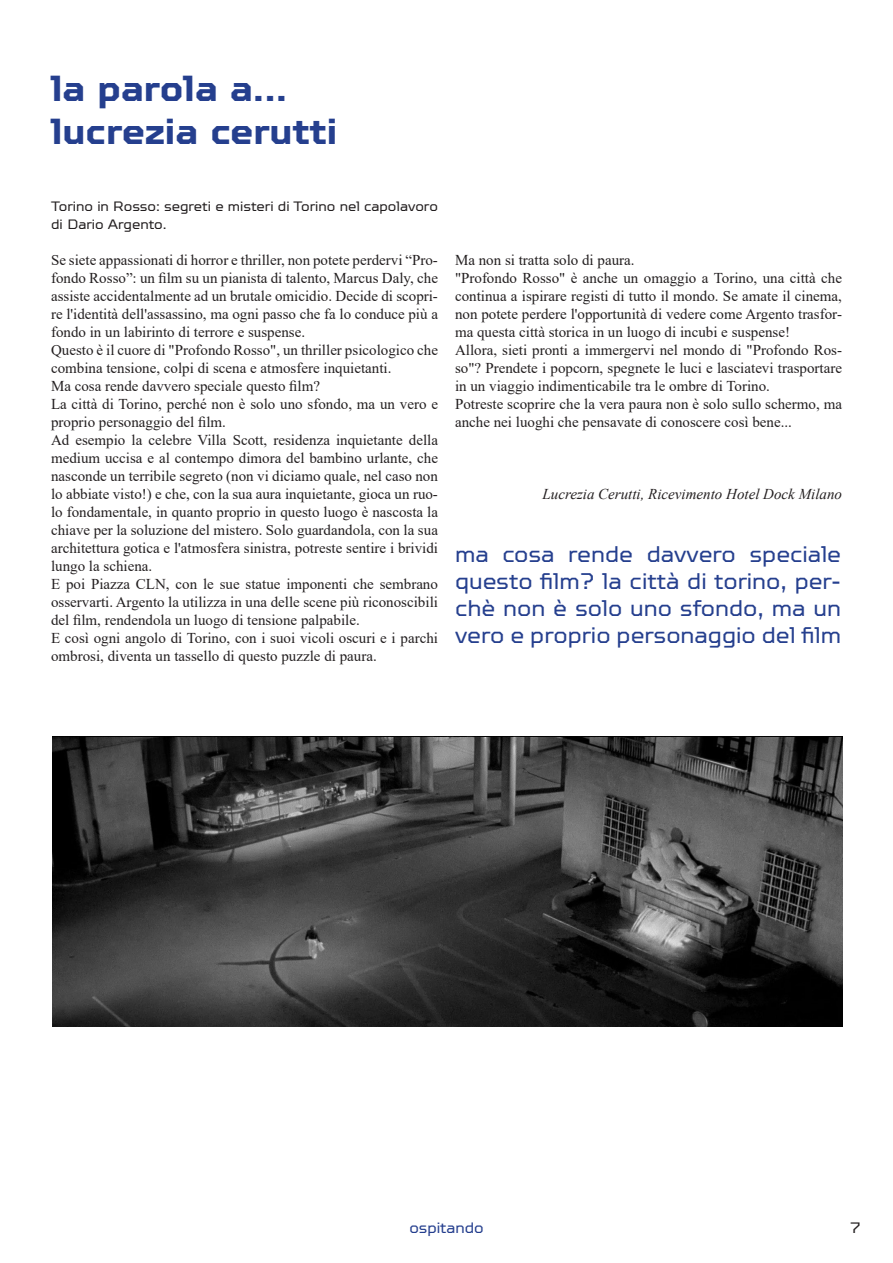
<style>
.page{position:relative;width:893px;height:1263px;background:#fff}
.page>*{position:absolute;margin:0;border:0;box-sizing:border-box;transform-origin:0 0}
.t1{font:700 36px "TT Octosquares Trl";color:#253f8e}
.t2{font:22.5px/27px "TT Octosquares Trl";color:#253f8e;text-align:justify}
.t3{font:15px/18px "Times New Roman";color:#231f20;text-align:justify}
.t4{font:italic 15px "Times New Roman";color:#231f20}
.t5{font:15px "TT Octosquares Trl";color:#253f8e}
.t6{font:15px "TT Octosquares Trl";color:#231f20}
.t7{font:13.5px/18px "TT Octosquares Trl";color:#231f20}
</style>
<div class="page">
<img style="left:52px;top:737px;width:790px;height:290px">
<p class="t1" style="left:51px;top:67px;width:238px">la parola a...</p>
<p class="t1" style="left:51px;top:110px;width:288px">lucrezia cerutti</p>
<p class="t7" style="left:51px;top:198px;width:388px">Torino in Rosso: segreti e misteri di Torino nel capolavoro di Dario Argento.</p>
<p class="t3" style="left:51px;top:251px;width:388px">Se siete appassionati di horror e thriller, non potete perdervi “Pro&shy;fondo Rosso”: un film su un pianista di talento, Marcus Daly, che assiste accidentalmente ad un brutale omicidio. Decide di scopri&shy;re l'identità dell'assassino, ma ogni passo che fa lo conduce più a fondo in un labirinto di terrore e suspense.</p>
<p class="t3" style="left:51px;top:341px;width:388px">Questo è il cuore di "Profondo Rosso", un thriller psicologico che combina tensione, colpi di scena e atmosfere inquietanti.</p>
<p class="t3" style="left:51px;top:377px;width:271px">Ma cosa rende davvero speciale questo film?</p>
<p class="t3" style="left:51px;top:395px;width:388px">La città di Torino, perché non è solo uno sfondo, ma un vero e proprio personaggio del film.</p>
<p class="t3" style="left:51px;top:431px;width:388px">Ad esempio la celebre Villa Scott, residenza inquietante della medium uccisa e al contempo dimora del bambino urlante, che nasconde un terribile segreto (non vi diciamo quale, nel caso non lo abbiate visto!) e che, con la sua aura inquietante, gioca un ruo&shy;lo fondamentale, in quanto proprio in questo luogo è nascosta la chiave per la soluzione del mistero. Solo guardandola, con la sua architettura gotica e l'atmosfera sinistra, potreste sentire i brividi lungo la schiena.</p>
<p class="t3" style="left:51px;top:575px;width:388px">E poi Piazza CLN, con le sue statue imponenti che sembrano osservarti. Argento la utilizza in una delle scene più riconoscibili del film, rendendola un luogo di tensione palpabile.</p>
<p class="t3" style="left:51px;top:629px;width:388px">E così ogni angolo di Torino, con i suoi vicoli oscuri e i parchi ombrosi, diventa un tassello di questo puzzle di paura.</p>
<p class="t3" style="left:455px;top:250px;width:181px">Ma non si tratta solo di paura.</p>
<p class="t3" style="left:455px;top:268px;width:388px">"Profondo Rosso" è anche un omaggio a Torino, una città che continua a ispirare registi di tutto il mondo. Se amate il cinema, non potete perdere l'opportunità di vedere come Argento trasfor&shy;ma questa città storica in un luogo di incubi e suspense!</p>
<p class="t3" style="left:455px;top:340px;width:388px">Allora, sieti pronti a immergervi nel mondo di "Profondo Ros&shy;so"? Prendete i popcorn, spegnete le luci e lasciatevi trasportare in un viaggio indimenticabile tra le ombre di Torino.</p>
<p class="t3" style="left:455px;top:394px;width:388px">Potreste scoprire che la vera paura non è solo sullo schermo, ma anche nei luoghi che pensavate di conoscere così bene...</p>
<p class="t4" style="left:543px;top:483px;width:301px">Lucrezia Cerutti, Ricevimento Hotel Dock Milano</p>
<p class="t2" style="left:455px;top:541px;width:388px">ma cosa rende davvero speciale questo film? la città di torino, per&shy;chè non è solo uno sfondo, ma un vero e proprio personaggio del film</p>
<p class="t5" style="left:409px;top:1219px;width:76px">ospitando</p>
<p class="t6" style="left:850px;top:1219px;width:11px">7</p>
</div>
